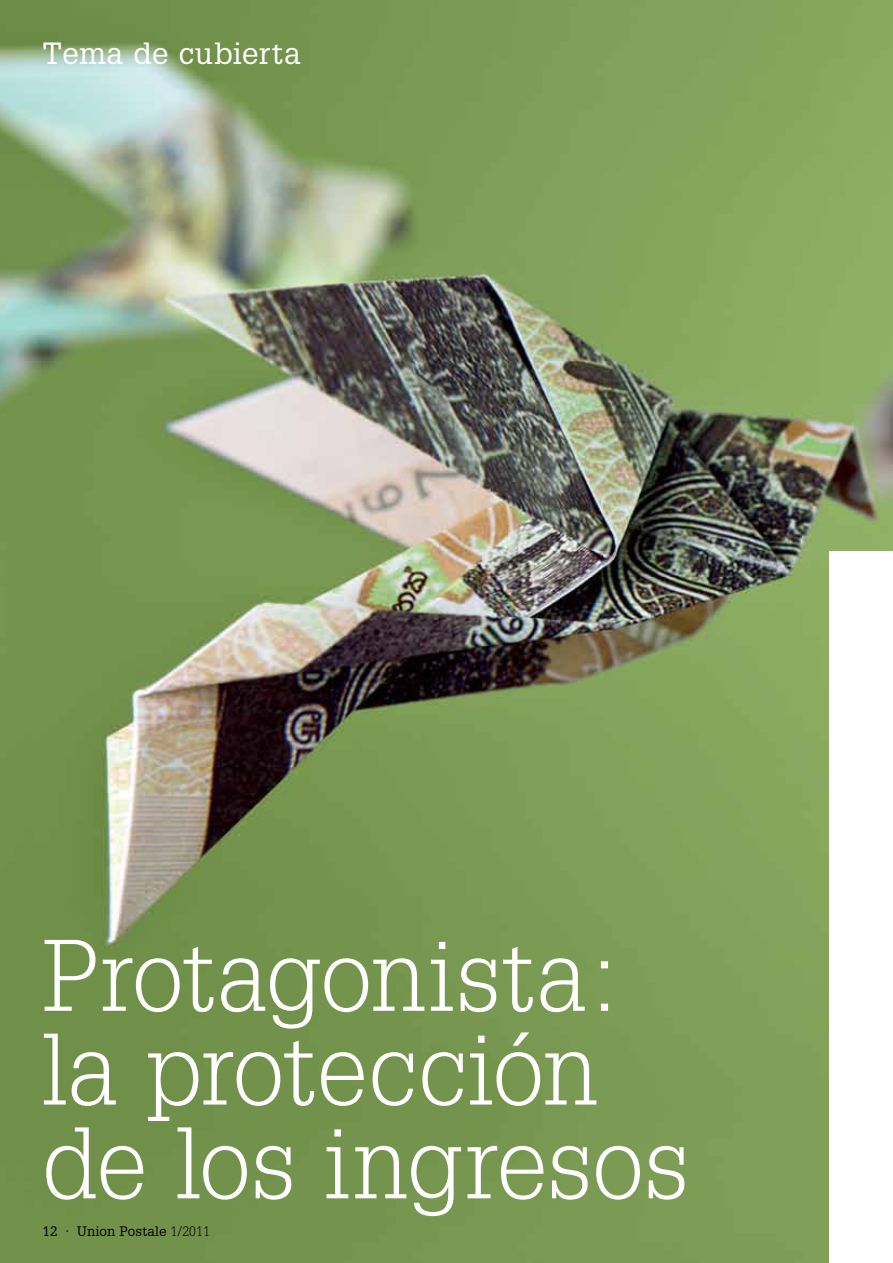
<style>
.page{position:relative;width:893px;height:1263px;background:#fff}
.page>*{position:absolute;margin:0;border:0;box-sizing:border-box;transform-origin:0 0}
.t1{font:300 99px/93.8px "Glypha LT Std";letter-spacing:.005em;color:#fff}
.t2{font:30px "Glypha LT Std";letter-spacing:.01em;color:#fff}
.t3{font:13.5px "Glypha LT Std";letter-spacing:.01em;color:#000}
.s1{font-weight:300}
</style>
<div class="page">
<img style="left:0;top:0;width:893px;height:1263px">
<div style="left:829px;top:551px;width:64px;height:712px;background:#fff"></div>
<p class="t2" style="left:43px;top:35px;width:260px">Tema de cubierta</p>
<p class="t1" style="left:43px;top:931px;width:647px">Protagonista: la protección de los ingresos</p>
<p class="t3" style="left:43px;top:1223px;width:169px">12 · Union Postale <span class="s1">1/2011</span></p>
</div>
